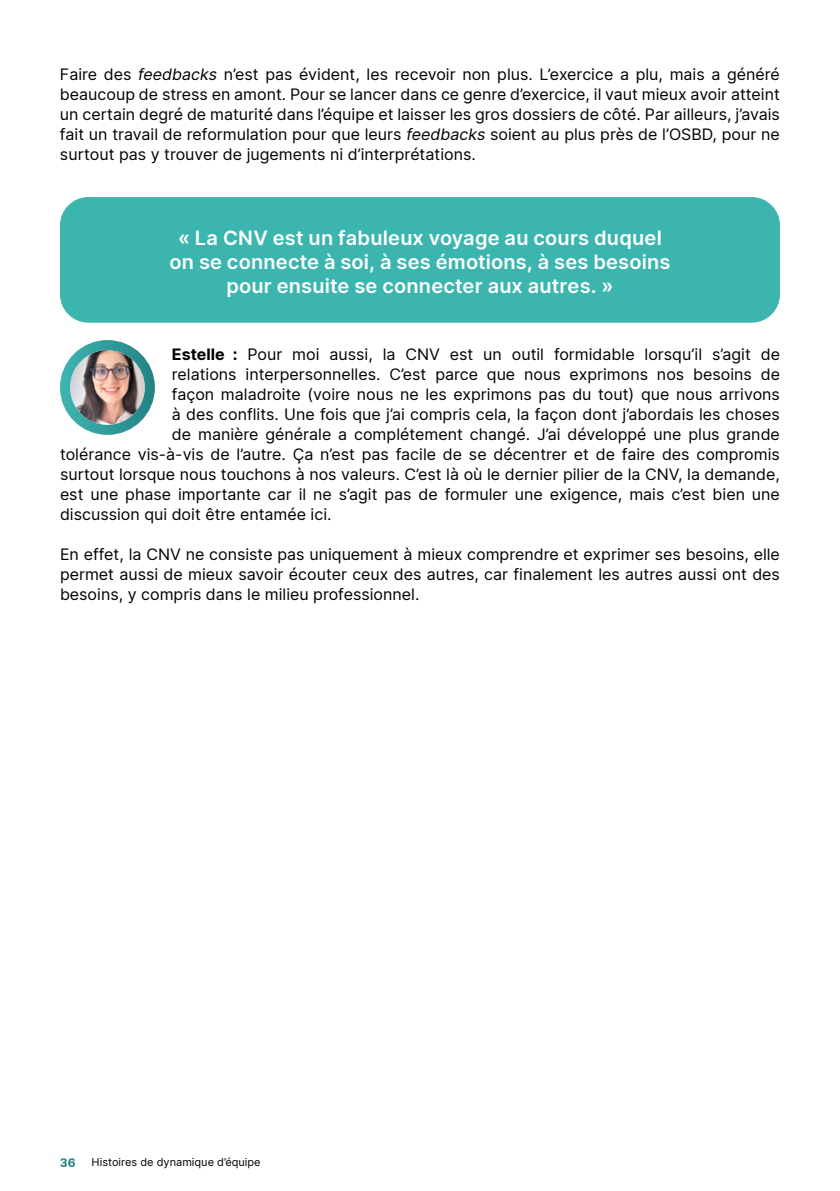
<style>
.page{position:relative;width:840px;height:1191px;background:#fff}
.page>*{position:absolute;margin:0;border:0;box-sizing:border-box;transform-origin:0 0}
.t1{font:600 20px/24px "Inter";letter-spacing:.01em;color:#fff;text-align:center}
.t2{font:16px/20px "Inter";color:#000;text-align:justify}
.t3{font:700 12px "Inter";color:#238082}
.t4{font:11px "Inter";color:#000}
.s1{font-style:italic}
.s2{font-weight:700}
</style>
<div class="page">
<div style="left:60px;top:197px;width:719px;height:126px;background:#3db5af;border-radius:28px"></div>
<img style="left:70px;top:350px;width:75px;height:75px;border-radius:37px">
<div style="left:60px;top:340px;width:95px;height:95px;border:10px solid #fff;border-radius:50%"></div>
<p class="t2" style="left:60px;top:64px;width:721px">Faire des <span class="s1">feedbacks</span> n’est pas évident, les recevoir non plus. L’exercice a plu, mais a généré beaucoup de stress en amont. Pour se lancer dans ce genre d’exercice, il vaut mieux avoir atteint un certain degré de maturité dans l’équipe et laisser les gros dossiers de côté. Par ailleurs, j’avais fait un travail de reformulation pour que leurs <span class="s1">feedbacks</span> soient au plus près de l’OSBD, pour ne surtout pas y trouver de jugements ni d’interprétations.</p>
<p class="t1" style="left:169px;top:225px;width:502px">« La CNV est un fabuleux voyage au cours duquel on se connecte à soi, à ses émotions, à ses besoins pour ensuite se connecter aux autres. »</p>
<p class="t2" style="left:172px;top:344px;width:609px"><span class="s2">Estelle :</span> Pour moi aussi, la CNV est un outil formidable lorsqu’il s’agit de</p>
<p class="t2" style="left:172px;top:364px;width:609px">relations interpersonnelles. C’est parce que nous exprimons nos besoins de</p>
<p class="t2" style="left:172px;top:384px;width:609px">façon maladroite (voire nous ne les exprimons pas du tout) que nous arrivons</p>
<p class="t2" style="left:172px;top:404px;width:609px">à des conflits. Une fois que j’ai compris cela, la façon dont j’abordais les choses</p>
<p class="t2" style="left:172px;top:424px;width:609px">de manière générale a complétement changé. J’ai développé une plus grande</p>
<p class="t2" style="left:60px;top:444px;width:721px">tolérance vis-à-vis de l’autre. Ça n’est pas facile de se décentrer et de faire des compromis</p>
<p class="t2" style="left:60px;top:464px;width:721px">surtout lorsque nous touchons à nos valeurs. C’est là où le dernier pilier de la CNV, la demande,</p>
<p class="t2" style="left:60px;top:484px;width:721px">est une phase importante car il ne s’agit pas de formuler une exigence, mais c’est bien une</p>
<p class="t2" style="left:60px;top:504px;width:273px">discussion qui doit être entamée ici.</p>
<p class="t2" style="left:60px;top:544px;width:721px">En effet, la CNV ne consiste pas uniquement à mieux comprendre et exprimer ses besoins, elle permet aussi de mieux savoir écouter ceux des autres, car finalement les autres aussi ont des besoins, y compris dans le milieu professionnel.</p>
<p class="t3" style="left:60px;top:1153px;width:17px">36</p>
<p class="t4" style="left:92px;top:1154px;width:170px">Histoires de dynamique d’équipe</p>
</div>
